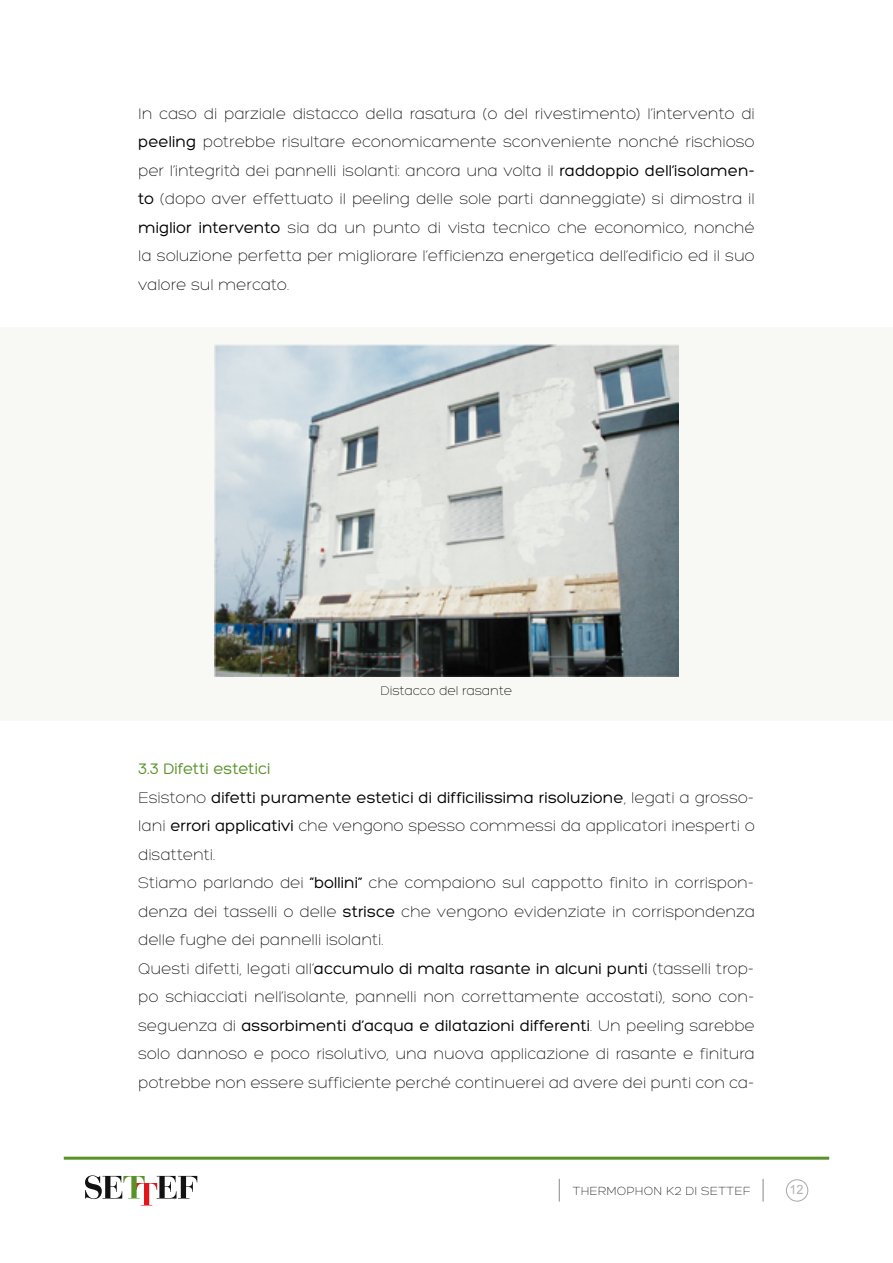
<style>
.page{position:relative;width:893px;height:1263px;background:#fff}
.page>*{position:absolute;margin:0;border:0;box-sizing:border-box;transform-origin:0 0}
.t1{font:300 16.5px/28.5px "Hero";color:#000;text-align:justify}
.t2{font:300 13.5px "Hero";color:#000}
.t3{font:300 12.75px "Hero";letter-spacing:.02em;color:#000}
.t4{font:12.75px "Arial";color:#b1b3b4}
.s1{font-weight:400}
.s2{font-weight:400;color:#589228}
</style>
<div class="page">
<hr style="left:64px;top:1157px;width:765px;height:3px;background:#589228">
<svg style="left:763px;top:1179px;width:1px;height:22px"></svg>
<svg style="left:559px;top:1179px;width:1px;height:22px"></svg>
<div style="left:786px;top:1179px;width:22px;height:22px;border:1px solid #a7a8aa;border-radius:50%"></div>
<svg style="left:85px;top:1175px;width:112px;height:30px"></svg>
<div style="left:0;top:327px;width:893px;height:394px;background:#f8f9f4"></div>
<img style="left:215px;top:344px;width:463px;height:332px">
<p class="t1" style="left:138px;top:99px;width:618px">In caso di parziale distacco della rasatura (o del rivestimento) l’intervento di <span class="s1">peeling</span> potrebbe risultare economicamente sconveniente nonché rischioso per l’integrità dei pannelli isolanti: ancora una volta il <span class="s1">raddoppio dell’isolamen&shy;to</span> (dopo aver effettuato il peeling delle sole parti danneggiate) si dimostra il <span class="s1">miglior intervento</span> sia da un punto di vista tecnico che economico, nonché la soluzione perfetta per migliorare l’efficienza energetica dell’edificio ed il suo valore sul mercato.</p>
<p class="t2" style="left:381px;top:684px;width:133px">Distacco del rasante</p>
<p class="t1" style="left:138px;top:755px;width:618px;text-align:left"><span class="s2">3.3 Difetti estetici<br></span>Esistono <span class="s1">difetti puramente estetici di difficilissima risoluzione</span>, legati a grosso&shy;lani <span class="s1">errori applicativi</span> che vengono spesso commessi da applicatori inesperti o disattenti.<br>Stiamo parlando dei <span class="s1">“bollini”</span> che compaiono sul cappotto finito in corrispon&shy;denza dei tasselli o delle <span class="s1">strisce</span> che vengono evidenziate in corrispondenza delle fughe dei pannelli isolanti.<br>Questi difetti, legati all’<span class="s1">accumulo di malta rasante in alcuni punti</span> (tasselli trop&shy;po schiacciati nell’isolante, pannelli non correttamente accostati), sono con&shy;seguenza di <span class="s1">assorbimenti d’acqua e dilatazioni differenti</span>. Un peeling sarebbe solo dannoso e poco risolutivo, una nuova applicazione di rasante e finitura potrebbe non essere sufficiente perché continuerei ad avere dei punti con ca-</p>
<p class="t3" style="left:573px;top:1185px;width:179px">THERMOPHON K2 DI SETTEF</p>
<p class="t4" style="left:789px;top:1181px;width:16px">12</p>
</div>
